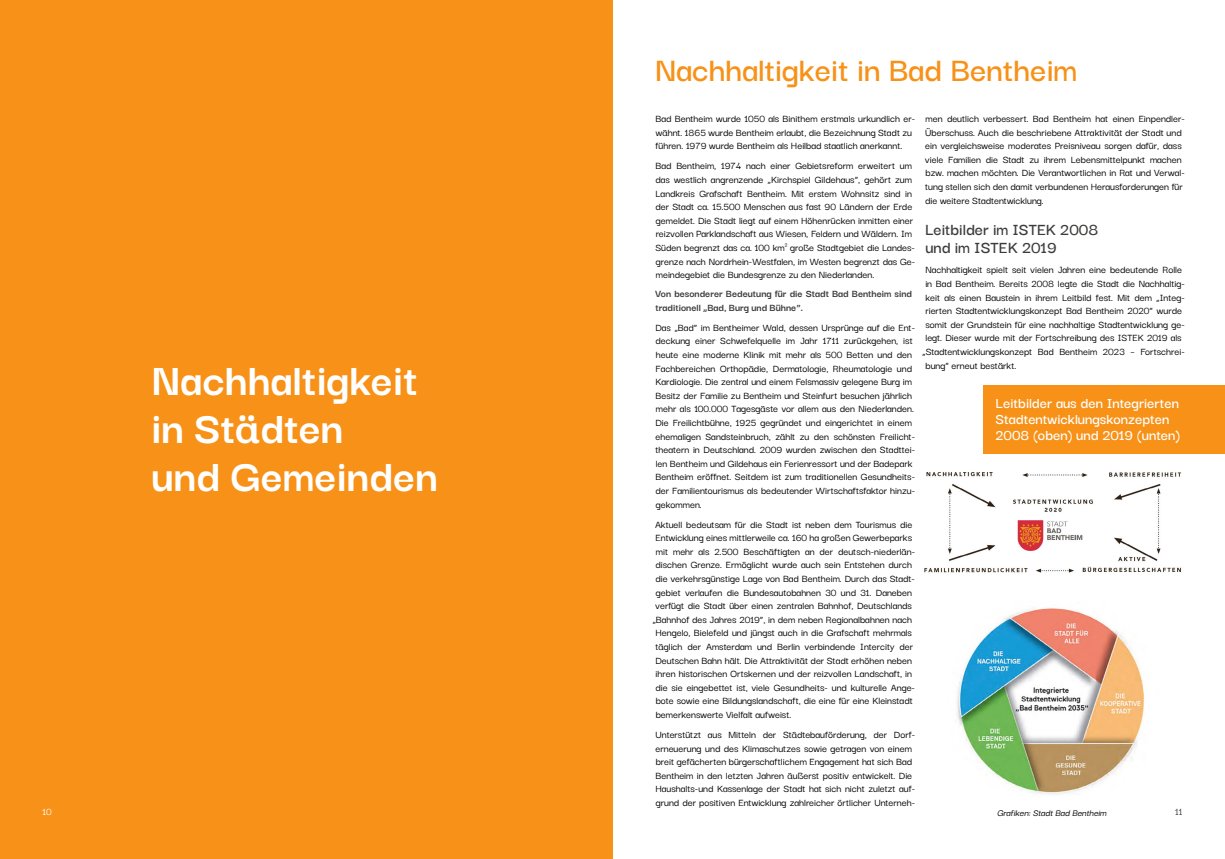
<style>
.page{position:relative;width:1225px;height:859px;background:#fff}
.page>*{position:absolute;margin:0;border:0;box-sizing:border-box;transform-origin:0 0}
.t1{font:700 48px/48px "Darker Grotesque";color:#fff}
.t2{font:600 36px "Darker Grotesque";color:#f79117}
.t3{font:600 18px/18px "Darker Grotesque";color:#3c3c3b}
.t4{font:600 16px/16px "Darker Grotesque";color:#fff}
.t5{font:500 11px/13.6px "Darker Grotesque";color:#000}
.t6{font:700 11px/13.6px "Darker Grotesque";color:#3c3c3b}
.t7{font:500 11px "Darker Grotesque";color:#3c3c3b}
.t8{font:500 11px "Darker Grotesque";color:#fff}
.t9{font:italic 500 10px "Darker Grotesque";color:#000}
</style>
<div class="page">
<img style="left:924px;top:472px;width:258px;height:101px">
<img style="left:957px;top:608px;width:188px;height:187px">
<div style="left:0;top:0;width:612px;height:859px;background:#f79117"></div>
<div style="left:984px;top:386px;width:241px;height:68px;background:#f79117"></div>
<h1 class="t1" style="left:151px;top:352px;width:288px">Nachhaltigkeit in Städten<br>und Gemeinden</h1>
<p class="t8" style="left:43px;top:804px;width:11px">10</p>
<h2 class="t2" style="left:655px;top:43px;width:424px">Nachhaltigkeit in Bad Bentheim</h2>
<p class="t5" style="left:925px;top:111px;width:261px">men deutlich verbessert. Bad Bentheim hat einen Einpendler-Überschuss. Auch die beschriebene Attraktivität der Stadt und ein vergleichsweise moderates Preisniveau sorgen dafür, dass viele Familien die Stadt zu ihrem Lebensmittelpunkt machen bzw. machen möchten. Die Verantwortlichen in Rat und Verwal&shy;tung stellen sich den damit verbundenen Herausforderungen für die weitere Stadtentwicklung.</p>
<h3 class="t3" style="left:925px;top:220px;width:175px">Leitbilder im ISTEK 2008 und im ISTEK 2019</h3>
<p class="t5" style="left:925px;top:262px;width:258px">Nachhaltigkeit spielt seit vielen Jahren eine bedeutende Rolle</p>
<p class="t5" style="left:925px;top:276px;width:261px">in Bad Bentheim. Bereits 2008 legte die Stadt die Nachhaltig-</p>
<p class="t5" style="left:925px;top:290px;width:261px">keit als einen Baustein in ihrem Leitbild fest. Mit dem „Integ-</p>
<p class="t5" style="left:925px;top:303px;width:258px">rierten Stadtentwicklungskonzept Bad Bentheim 2020“ wurde</p>
<p class="t5" style="left:925px;top:317px;width:261px">somit der Grundstein für eine nachhaltige Stadtentwicklung ge-</p>
<p class="t5" style="left:925px;top:330px;width:258px">legt. Dieser wurde mit der Fortschreibung des ISTEK 2019 als</p>
<p class="t5" style="left:922px;top:344px;width:264px">„Stadtentwicklungskonzept Bad Bentheim 2023 – Fortschrei-</p>
<p class="t5" style="left:925px;top:358px;width:92px">bung“ erneut bestärkt.</p>
<p class="t5" style="left:655px;top:111px;width:261px">Bad Bentheim wurde 1050 als Binithem erstmals urkundlich er&shy;wähnt. 1865 wurde Bentheim erlaubt, die Bezeichnung Stadt zu führen. 1979 wurde Bentheim als Heilbad staatlich anerkannt.</p>
<p class="t5" style="left:655px;top:158px;width:261px">Bad Bentheim, 1974 nach einer Gebietsreform erweitert um das westlich angrenzende „Kirchspiel Gildehaus“, gehört zum Landkreis Grafschaft Bentheim. Mit erstem Wohnsitz sind in der Stadt ca. 15.500 Menschen aus fast 90 Ländern der Erde gemeldet. Die Stadt liegt auf einem Höhenrücken inmitten einer reizvollen Parklandschaft aus Wiesen, Feldern und Wäldern. Im Süden begrenzt das ca. 100 km² große Stadtgebiet die Landes&shy;grenze nach Nordrhein-Westfalen, im Westen begrenzt das Ge&shy;meindegebiet die Bundesgrenze zu den Niederlanden.</p>
<p class="t6" style="left:655px;top:286px;width:258px">Von besonderer Bedeutung für die Stadt Bad Bentheim sind traditionell „Bad, Burg und Bühne“.</p>
<p class="t5" style="left:655px;top:320px;width:261px">Das „Bad“ im Bentheimer Wald, dessen Ursprünge auf die Ent&shy;deckung einer Schwefelquelle im Jahr 1711 zurückgehen, ist heute eine moderne Klinik mit mehr als 500 Betten und den Fachbereichen Orthopädie, Dermatologie, Rheumatologie und Kardiologie. Die zentral und einem Felsmassiv gelegene Burg im Besitz der Familie zu Bentheim und Steinfurt besuchen jährlich mehr als 100.000 Tagesgäste vor allem aus den Niederlanden.<br>Die Freilichtbühne, 1925 gegründet und eingerichtet in einem ehemaligen Sandsteinbruch, zählt zu den schönsten Freilicht&shy;theatern in Deutschland. 2009 wurden zwischen den Stadttei&shy;len Bentheim und Gildehaus ein Ferienressort und der Badepark Bentheim eröffnet. Seitdem ist zum traditionellen Gesundheits&shy;der Familientourismus als bedeutender Wirtschaftsfaktor hinzu&shy;gekommen.</p>
<p class="t5" style="left:655px;top:517px;width:259px">Aktuell bedeutsam für die Stadt ist neben dem Tourismus die</p>
<p class="t5" style="left:655px;top:530px;width:258px">Entwicklung eines mittlerweile ca. 160 ha großen Gewerbeparks</p>
<p class="t5" style="left:656px;top:544px;width:261px">mit mehr als 2.500 Beschäftigten an der deutsch-niederlän-</p>
<p class="t5" style="left:655px;top:557px;width:258px">dischen Grenze. Ermöglicht wurde auch sein Entstehen durch</p>
<p class="t5" style="left:655px;top:571px;width:261px">die verkehrsgünstige Lage von Bad Bentheim. Durch das Stadt-</p>
<p class="t5" style="left:656px;top:584px;width:258px">gebiet verlaufen die Bundesautobahnen 30 und 31. Daneben</p>
<p class="t5" style="left:655px;top:598px;width:258px">verfügt die Stadt über einen zentralen Bahnhof, Deutschlands</p>
<p class="t5" style="left:652px;top:612px;width:261px">„Bahnhof des Jahres 2019“, in dem neben Regionalbahnen nach</p>
<p class="t5" style="left:655px;top:625px;width:258px">Hengelo, Bielefeld und jüngst auch in die Grafschaft mehrmals</p>
<p class="t5" style="left:655px;top:639px;width:259px">täglich der Amsterdam und Berlin verbindende Intercity der</p>
<p class="t5" style="left:655px;top:652px;width:258px">Deutschen Bahn hält. Die Attraktivität der Stadt erhöhen neben</p>
<p class="t5" style="left:655px;top:666px;width:258px">ihren historischen Ortskernen und der reizvollen Landschaft, in</p>
<p class="t5" style="left:655px;top:680px;width:261px">die sie eingebettet ist, viele Gesundheits- und kulturelle Ange-</p>
<p class="t5" style="left:655px;top:693px;width:258px">bote sowie eine Bildungslandschaft, die eine für eine Kleinstadt</p>
<p class="t5" style="left:655px;top:707px;width:137px">bemerkenswerte Vielfalt aufweist.</p>
<p class="t5" style="left:655px;top:727px;width:261px">Unterstützt aus Mitteln der Städtebauförderung, der Dorf&shy;erneuerung und des Klimaschutzes sowie getragen von einem breit gefächerten bürgerschaftlichem Engagement hat sich Bad Bentheim in den letzten Jahren äußerst positiv entwickelt. Die Haushalts-und Kassenlage der Stadt hat sich nicht zuletzt auf&shy;grund der positiven Entwicklung zahlreicher örtlicher Unterneh-</p>
<h3 class="t4" style="left:995px;top:394px;width:186px">Leitbilder aus den Integrierten<br>Stadtentwicklungskonzepten<br>2008 (oben) und 2019 (unten)</h3>
<p class="t7" style="left:1175px;top:804px;width:9px">11</p>
<p class="t9" style="left:997px;top:805px;width:113px">Grafiken:StadtBad Bentheim</p>
</div>
